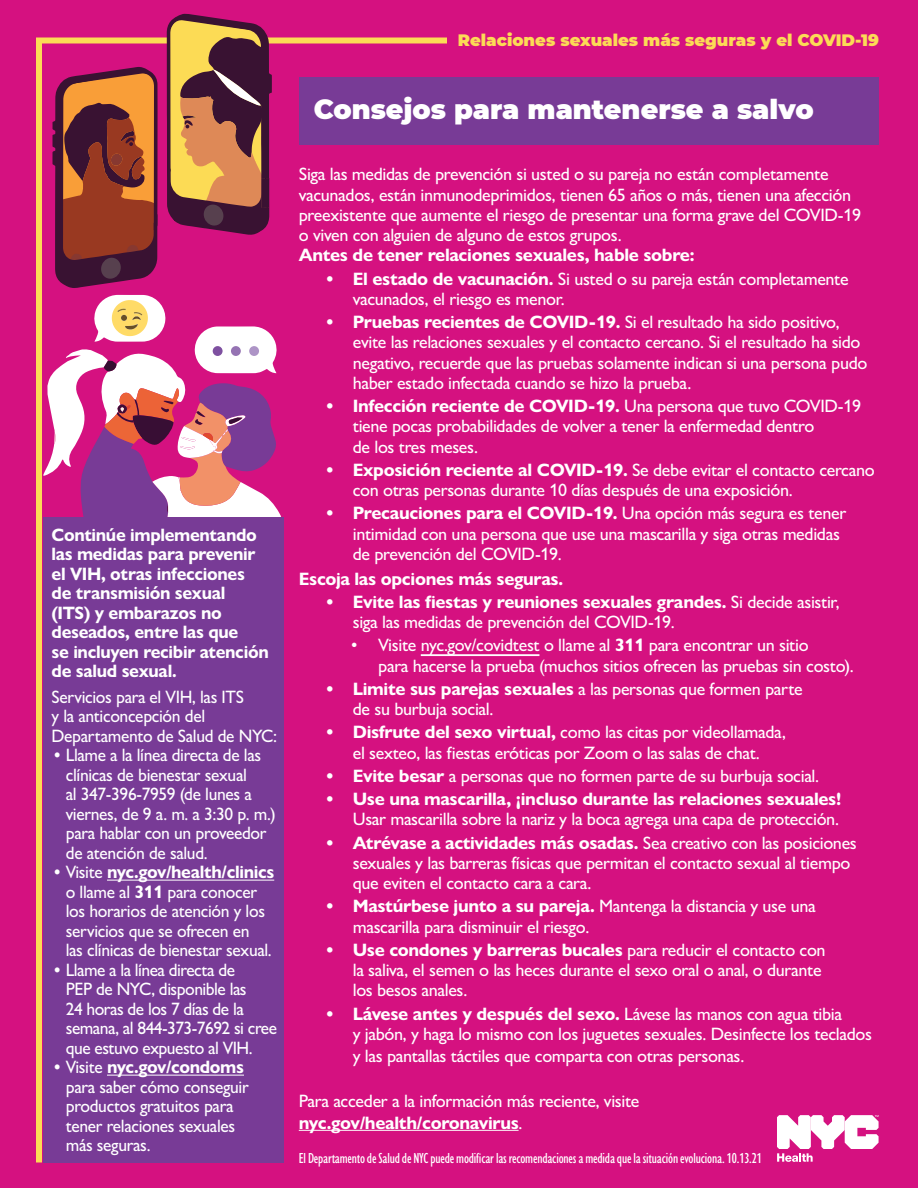
<style>
.page{position:relative;width:918px;height:1188px;background:#d51180}
.page>*{position:absolute;margin:0;border:0;box-sizing:border-box;transform-origin:0 0}
.t1{font:900 27px "Montserrat";color:#fff}
.t2{font:500 18px/20.2px "Gill Sans Nova";letter-spacing:-.02em;color:#fff}
.t3{font:700 18px/19.5px "Gill Sans Nova";letter-spacing:-.02em;color:#fff}
.t4{font:900 16.5px "Montserrat";color:#fcdb56}
.t5{font:500 condensed 15px "Gill Sans Nova";letter-spacing:-.01em;color:#fff}
.s1{font-family:"Franklin Gothic URW Cond";font-weight:400}
.s2{font-weight:700}
</style>
<div class="page">
<svg style="left:36px;top:37px;width:417px;height:1126px"></svg>
<hr style="left:421px;top:654px;width:118px;height:2px;background:#fff">
<hr style="left:299px;top:1130px;width:220px;height:1px;background:#fff">
<svg style="left:52px;top:13px;width:220px;height:275px"></svg>
<div style="left:299px;top:78px;width:579px;height:67px;background:#783b96"></div>
<svg style="left:777px;top:1115px;width:102px;height:47px"></svg>
<p class="t3" style="left:52px;top:525px;width:219px">Continúe implementando las medidas para prevenir el VIH, otras infecciones de transmisión sexual (ITS) y embarazos no deseados, entre las que<br>se incluyen recibir atención de salud sexual.</p>
<p class="t2" style="left:52px;top:687px;width:227px;line-height:19.5px">Servicios para el VIH, las ITS<br>y la anticoncepción del<br>Departamento de Salud de NYC:</p>
<p class="t2" style="left:66px;top:745px;width:211px;line-height:19.5px;text-indent:-14px"><span class="s1">•</span> Llame a la línea directa de las clínicas de bienestar sexual<br>al 347-396-7959 (de lunes a viernes, de 9 a. m. a 3:30 p. m.) para hablar con un proveedor de atención de salud.</p>
<p class="t2" style="left:66px;top:862px;width:210px;line-height:19.5px;text-indent:-14px"><span class="s1">•</span> Visite <span class="s2">nyc.gov/health/clinics </span>o llame al <span class="s2">311</span> para conocer los horarios de atención y los servicios que se ofrecen en<br>las clínicas de bienestar sexual.</p>
<p class="t2" style="left:66px;top:960px;width:213px;line-height:19.5px;text-indent:-14px"><span class="s1">•</span> Llame a la línea directa de<br>PEP de NYC, disponible las<br>24 horas de los 7 días de la semana, al 844-373-7692 si cree que estuvo expuesto al VIH.</p>
<p class="t2" style="left:66px;top:1057px;width:185px;line-height:19.5px;text-indent:-14px"><span class="s1">•</span> Visite <span class="s2">nyc.gov/condoms </span>para saber cómo conseguir productos gratuitos para tener relaciones sexuales más seguras.</p>
<p class="t4" style="left:458px;top:28px;width:423px">Relaciones sexuales más seguras y el COVID-19</p>
<p class="t1" style="left:314px;top:89px;width:501px">Consejos para mantenerse a salvo</p>
<p class="t2" style="left:299px;top:164px;width:564px">Siga las medidas de prevención si usted o su pareja no están completamente vacunados, están inmunodeprimidos, tienen 65 años o más, tienen una afección preexistente que aumente el riesgo de presentar una forma grave del COVID-19 o viven con alguien de alguno de estos grupos.</p>
<p class="t3" style="left:299px;top:246px;width:397px">Antes de tener relaciones sexuales, hable sobre:</p>
<p class="t2" style="left:353px;top:268px;width:498px;text-indent:-27px"><span class="s2">• El estado de vacunación.</span> Si usted o su pareja están completamente vacunados, el riesgo es menor.</p>
<p class="t2" style="left:353px;top:312px;width:516px;text-indent:-27px"><span class="s2">• Pruebas recientes de COVID-19.</span> Si el resultado ha sido positivo, evite las relaciones sexuales y el contacto cercano. Si el resultado ha sido negativo, recuerde que las pruebas solamente indican si una persona pudo haber estado infectada cuando se hizo la prueba.</p>
<p class="t2" style="left:353px;top:396px;width:510px;text-indent:-27px"><span class="s2">• Infección reciente de COVID-19.</span> Una persona que tuvo COVID-19 tiene pocas probabilidades de volver a tener la enfermedad dentro<br>de los tres meses.</p>
<p class="t2" style="left:353px;top:460px;width:523px;text-indent:-27px"><span class="s2">• Exposición reciente al COVID-19.</span> Se debe evitar el contacto cercano con otras personas durante 10 días después de una exposición.</p>
<p class="t2" style="left:353px;top:503px;width:495px;text-indent:-27px"><span class="s2">• Precauciones para el COVID-19.</span> Una opción más segura es tener intimidad con una persona que use una mascarilla y siga otras medidas de prevención del COVID-19.</p>
<p class="t3" style="left:299px;top:569px;width:266px">Escoja las opciones más seguras.</p>
<p class="t2" style="left:353px;top:592px;width:488px;text-indent:-27px"><span class="s2">• Evite las fiestas y reuniones sexuales grandes.</span> Si decide asistir, siga las medidas de prevención del COVID-19.</p>
<p class="t2" style="left:378px;top:635px;width:477px;text-indent:-27px">• Visite nyc.gov/covidtest o llame al <span class="s2">311</span> para encontrar un sitio<br>para hacerse la prueba (muchos sitios ofrecen las pruebas sin costo).</p>
<p class="t2" style="left:353px;top:679px;width:452px;text-indent:-27px"><span class="s2">• Limite sus parejas sexuales</span> a las personas que formen parte de su burbuja social.</p>
<p class="t2" style="left:326px;top:722px;width:462px;text-align:center"><span class="s2">• Disfrute del sexo virtual,</span> como las citas por videollamada, el sexteo, las fiestas eróticas por Zoom o las salas de chat.</p>
<p class="t2" style="left:326px;top:766px;width:495px"><span class="s2">• Evite besar</span> a personas que no formen parte de su burbuja social.</p>
<p class="t2" style="left:326px;top:789px;width:517px;text-align:right"><span class="s2">• Use una mascarilla, ¡incluso durante las relaciones sexuales!<br></span>Usar mascarilla sobre la nariz y la boca agrega una capa de protección.</p>
<p class="t2" style="left:353px;top:832px;width:506px;text-indent:-27px"><span class="s2">• Atrévase a actividades más osadas.</span> Sea creativo con las posiciones sexuales y las barreras físicas que permitan el contacto sexual al tiempo que eviten el contacto cara a cara.</p>
<p class="t2" style="left:353px;top:896px;width:465px;text-indent:-27px"><span class="s2">• Mastúrbese junto a su pareja.</span> Mantenga la distancia y use una mascarilla para disminuir el riesgo.</p>
<p class="t2" style="left:353px;top:940px;width:474px;text-indent:-27px"><span class="s2">• Use condones y barreras bucales</span> para reducir el contacto con la saliva, el semen o las heces durante el sexo oral o anal, o durante los besos anales.</p>
<p class="t2" style="left:353px;top:1003px;width:521px;line-height:21px;text-indent:-27px"><span class="s2">• Lávese antes y después del sexo.</span> Lávese las manos con agua tibia<br>y jabón, y haga lo mismo con los juguetes sexuales. Desinfecte los teclados y las pantallas táctiles que comparta con otras personas.</p>
<p class="t2" style="left:299px;top:1090px;width:342px;line-height:21.6px">Para acceder a la información más reciente, visite <span class="s2">nyc.gov/health/coronavirus</span>.</p>
<p class="t5" style="left:299px;top:1148px;width:465px">El Departamento de Salud de NYC puede modificar las recomendaciones a medida que la situación evoluciona. 10.13.21</p>
</div>
